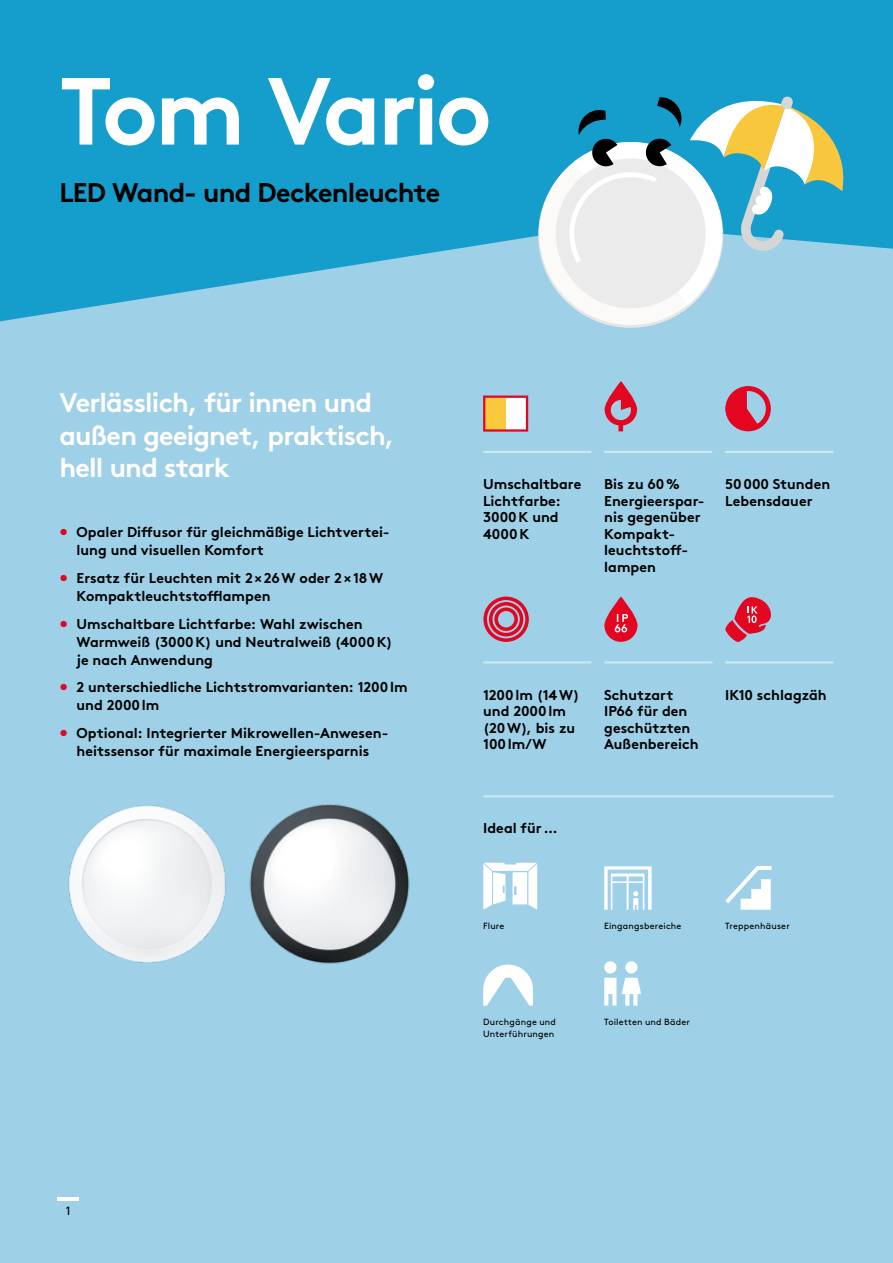
<style>
.page{position:relative;width:893px;height:1263px;background:#9ed0e7}
.page>*{position:absolute;margin:0;border:0;box-sizing:border-box;transform-origin:0 0}
.t1{font:700 95.1px "Brown";letter-spacing:-.04em;color:#fff}
.t2{font:700 27px/32.4px "Brown";letter-spacing:-.03em;color:#fff}
.t3{font:700 27px "Brown";letter-spacing:-.03em;color:#000}
.t4{font:700 14.25px/16.5px "Brown";color:#000}
.t5{font:12px "Brown";color:#000}
.t6{font:9px/12px "Brown";letter-spacing:.02em;color:#000}
.s1{color:#e40521}
</style>
<div class="page">
<svg style="left:0;top:0;width:893px;height:321px;background:#27a4cf"></svg>
<svg style="left:483px;top:863px;width:54px;height:47px"></svg>
<svg style="left:604px;top:866px;width:48px;height:44px"></svg>
<svg style="left:725px;top:866px;width:47px;height:44px"></svg>
<svg style="left:483px;top:964px;width:50px;height:42px"></svg>
<div style="left:604px;top:961px;width:12px;height:12px;background:#fff;border-radius:50%"></div>
<svg style="left:604px;top:978px;width:12px;height:27px"></svg>
<div style="left:625px;top:961px;width:12px;height:12px;background:#fff;border-radius:50%"></div>
<svg style="left:622px;top:978px;width:19px;height:27px"></svg>
<hr style="left:483px;top:795px;width:350px;height:2px;background:#cae8f3">
<hr style="left:725px;top:451px;width:108px;height:2px;background:#cae8f3">
<hr style="left:725px;top:661px;width:108px;height:2px;background:#cae8f3">
<hr style="left:604px;top:451px;width:108px;height:2px;background:#cae8f3">
<hr style="left:604px;top:661px;width:108px;height:2px;background:#cae8f3">
<hr style="left:483px;top:661px;width:108px;height:2px;background:#cae8f3">
<hr style="left:483px;top:451px;width:108px;height:2px;background:#cae8f3">
<div style="left:539px;top:142px;width:183px;height:183px;background:#fbfaf9;border-radius:50%"></div>
<div style="left:556px;top:158px;width:150px;height:150px;background:#ebebeb;border-radius:50%"></div>
<svg style="left:568px;top:87px;width:288px;height:218px"></svg>
<svg style="left:726px;top:387px;width:33px;height:43px"></svg>
<div style="left:725px;top:386px;width:46px;height:45px;border:5px solid #e40521;border-radius:50%"></div>
<svg style="left:483px;top:596px;width:46px;height:46px"></svg>
<svg style="left:605px;top:381px;width:32px;height:50px"></svg>
<svg style="left:725px;top:597px;width:46px;height:45px"></svg>
<svg style="left:604px;top:596px;width:33px;height:46px"></svg>
<svg style="left:615px;top:614px;width:13px;height:18px"></svg>
<svg style="left:483px;top:395px;width:45px;height:37px;background:#f3b585"></svg>
<img style="left:68px;top:805px;width:158px;height:158px">
<img style="left:249px;top:804px;width:161px;height:160px">
<hr style="left:57px;top:1197px;width:22px;height:3px;background:#fff">
<h1 class="t1" style="left:60px;top:34px;width:434px">Tom Vario</h1>
<h2 class="t3" style="left:60px;top:171px;width:382px">LED Wand- und Deckenleuchte</h2>
<h2 class="t2" style="left:60px;top:384px;width:337px">Verlässlich, für innen und außen geeignet, praktisch, hell und stark</h2>
<p class="t4" style="left:77px;top:522px;width:315px;line-height:18px;text-indent:-17px"><span class="s1">•</span> Opaler Diffusor für gleichmäßige Lichtvertei&shy;lung und visuellen Komfort</p>
<p class="t4" style="left:77px;top:567px;width:308px;line-height:18px;text-indent:-17px"><span class="s1">•</span> Ersatz für Leuchten mit 2×26W oder 2×18W<br>Kompaktleuchtstofflampen</p>
<p class="t4" style="left:77px;top:613px;width:318px;line-height:18px;text-indent:-17px"><span class="s1">•</span> Umschaltbare Lichtfarbe: Wahl zwischen<br>Warmweiß (3000K) und Neutralweiß (4000K) je nach Anwendung</p>
<p class="t4" style="left:77px;top:677px;width:333px;line-height:18px;text-indent:-17px"><span class="s1">•</span> 2 unterschiedliche Lichtstromvarianten: 1200lm und 2000lm</p>
<p class="t4" style="left:60px;top:722px;width:330px;line-height:18px;text-align:center"><span class="s1">•</span> Optional: Integrierter Mikrowellen-Anwesen&shy;heitssensor für maximale Energieersparnis</p>
<p class="t4" style="left:483px;top:474px;width:100px">Umschaltbare<br>Lichtfarbe:<br>3000K und<br>4000K</p>
<p class="t4" style="left:604px;top:474px;width:102px">Bis zu 60%<br>Energieerspar&shy;nis gegenüber<br>Kompakt&shy;leuchtstoff&shy;lampen</p>
<p class="t4" style="left:725px;top:474px;width:107px">50000 Stunden<br>Lebensdauer</p>
<p class="t4" style="left:483px;top:685px;width:98px">1200lm (14W) und 2000lm (20W), bis zu<br>100lm/W</p>
<p class="t4" style="left:604px;top:685px;width:71px">Schutzart</p>
<p class="t4" style="left:725px;top:685px;width:103px">IK10 schlagzäh</p>
<p class="t4" style="left:604px;top:701px;width:96px">IP66 für den geschützten<br>Außenbereich</p>
<p class="t4" style="left:483px;top:819px;width:76px">Ideal für…</p>
<p class="t6" style="left:483px;top:919px;width:23px">Flure</p>
<p class="t6" style="left:725px;top:919px;width:66px">Treppenhäuser</p>
<p class="t6" style="left:604px;top:919px;width:79px">Eingangsbereiche</p>
<p class="t5" style="left:66px;top:1201px;width:6px">1</p>
<p class="t6" style="left:483px;top:1015px;width:74px">Durchgänge und<br>Unterführungen</p>
<p class="t6" style="left:604px;top:1015px;width:87px">Toiletten und Bäder</p>
</div>
